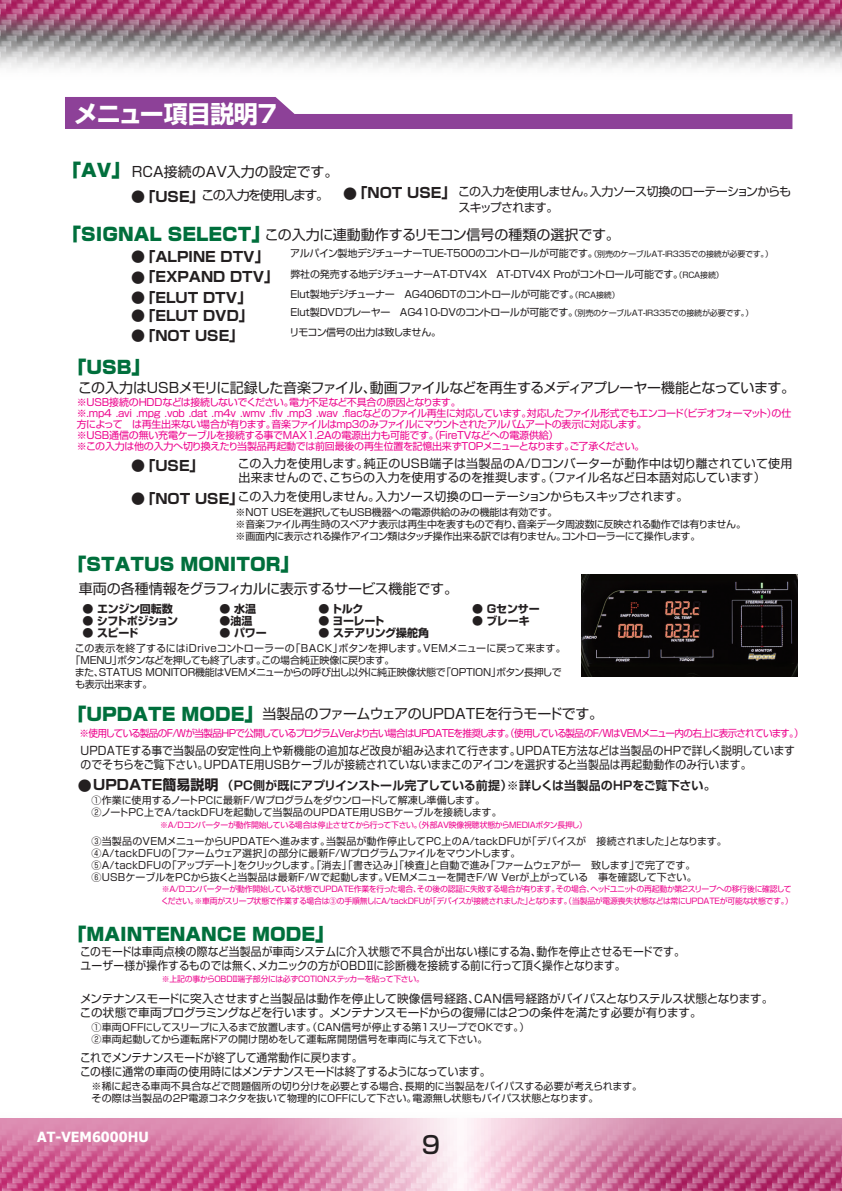
<style>
.page{position:relative;width:842px;height:1191px;background:#fff}
.page>*{position:absolute;margin:0;border:0;box-sizing:border-box;transform-origin:0 0}
.t1{font:700 24px "Shin Go Pro";letter-spacing:-.02em;color:#fff}
.t2{font:500 24px "Shin Go Pro";color:#231f20}
.t3{font:900 18px "Shin Go Pro";color:#006f3c}
.t4{font:14px "Shin Go Pro";letter-spacing:-.025em;color:#231f20}
.t5{font:700 14px/20.8px "Shin Go Pro";color:#231f20}
.t6{font:14px "Shin Go Pro";letter-spacing:-.005em;color:#231f20}
.t7{font:14px "Shin Go Pro";color:#231f20}
.t8{font:700 14px "Tahoma";color:#fff}
.t9{font:13px "Shin Go Pro";letter-spacing:-.11em;color:#231f20}
.t10{font:12px/14px "Shin Go Pro";letter-spacing:.005em;color:#231f20}
.t11{font:700 12px "Shin Go Pro De";color:#231f20}
.t12{font:12px "Shin Go Pro";letter-spacing:-.015em;color:#231f20}
.t13{font:12px/16px "Shin Go Pro";letter-spacing:-.055em;color:#231f20}
.t14{font:11.6px/14px "Shin Go Pro";letter-spacing:-.005em;color:#231f20;scale:.93 1}
.t15{font:11.6px/14px "Shin Go Pro";letter-spacing:-.005em;color:#231f20}
.t16{font:700 11px "Shin Go Pro";letter-spacing:-.02em;color:#231f20}
.t17{font:700 11px "Shin Go Pro";letter-spacing:-.045em;color:#231f20}
.t18{font:10px/12px "Shin Go Pro";letter-spacing:-.02em;color:#231f20}
.t19{font:10px/11px "Shin Go Pro";letter-spacing:-.03em;color:#ed028c}
.t20{font:10px/12px "Shin Go Pro";letter-spacing:-.04em;color:#231f20}
.t21{font:10px "Shin Go Pro";letter-spacing:-.055em;color:#ed028c;scale:.96 1}
.t22{font:10px/12px "Shin Go Pro";color:#231f20}
.t23{font:10px "Shin Go Pro";letter-spacing:.01em;color:#231f20}
.t24{font:10px "Shin Go Pro";letter-spacing:-.06em;color:#231f20}
.t25{font:10px "Shin Go Pro";letter-spacing:-.05em;color:#231f20}
.t26{font:8px/12px "Shin Go Pro";letter-spacing:-.03em;color:#ed028c}
.s1{font-weight:700;font-size:14px}
.s2{font-size:8px}
.s3{font-weight:900;font-size:18px;color:#006f3c}
.s4{font-family:"Shin Go Pro";font-size:14px}
</style>
<div class="page">
<img style="left:0;top:57px;width:842px;height:11px">
<svg style="left:0;top:0;width:842px;height:57px;background:#a7778e"></svg>
<svg style="left:0;top:1118px;width:842px;height:73px;background:#d887ac"></svg>
<svg style="left:65px;top:97px;width:727px;height:32px"></svg>
<img style="left:582px;top:574px;width:216px;height:102px">
<h1 class="t1" style="left:74px;top:95px;width:205px">メニュー項目説明7</h1>
<h2 class="t3" style="left:63px;top:156px;width:68px">「AV」</h2>
<h3 class="t9" style="left:131px;top:184px;width:228px"><span class="s1">●「USE」</span>この入力を使用します。 <span class="s1">●</span></h3>
<p class="t13" style="left:458px;top:182px;width:334px">この入力を使用しません。入力ソース切換のローテーションからもスキップされます。</p>
<h3 class="t7" style="left:132px;top:160px;width:208px">RCA接続のAV入力の設定です。</h3>
<h3 class="t5" style="left:353px;top:181px;width:103px">「NOT USE」</h3>
<h2 class="t3" style="left:63px;top:220px;width:208px">「SIGNAL SELECT」</h2>
<h3 class="t5" style="left:131px;top:245px;width:15px">● ●</h3>
<h3 class="t5" style="left:141px;top:245px;width:129px">「ALPINE DTV」</h3>
<h3 class="t6" style="left:265px;top:223px;width:357px">この入力に連動動作するリモコン信号の種類の選択です。</h3>
<p class="t18" style="left:141px;top:242px;width:633px;line-height:20.4px;text-indent:149px">アルパイン製地デジチューナーTUE-T500のコントロールが可能です。<span class="s2">（別売のケーブルAT-IR335での接続が必要です。）</span><span class="s1">「EXPAND DTV」</span> 弊社の発売する地デジチューナーAT-DTV4X　AT-DTV4X Proがコントロール可能です。<span class="s2">（RCA接続）</span></p>
<h3 class="t5" style="left:131px;top:287px;width:15px;line-height:18.2px">● ●</h3>
<h3 class="t5" style="left:141px;top:286px;width:111px">「ELUT DTV」</h3>
<p class="t18" style="left:290px;top:287px;width:331px">Elut製地デジチューナー　AG406DTのコントロールが可能です。<span class="s2">（RCA接続）</span></p>
<h3 class="t5" style="left:141px;top:304px;width:113px">「ELUT DVD」</h3>
<p class="t18" style="left:290px;top:305px;width:464px">Elut製DVDプレーヤー　AG410-DVのコントロールが可能です。<span class="s2">（別売のケーブルAT-IR335での接続が必要です。）</span></p>
<h3 class="t5" style="left:131px;top:324px;width:114px">●「NOT USE」</h3>
<p class="t25" style="left:290px;top:324px;width:153px">リモコン信号の出力は致しません。</p>
<h2 class="t3" style="left:69px;top:353px;width:82px">「USB」</h2>
<h3 class="t4" style="left:78px;top:376px;width:719px">この入力はUSBメモリに記録した音楽ファイル、動画ファイルなどを再生するメディアプレーヤー機能となっています。</h3>
<p class="t19" style="left:77px;top:395px;width:716px">※USB接続のHDDなどは接続しないでください。電力不足など不具合の原因となります。<br>※.mp4 .avi .mpg .vob .dat .m4v .wmv .flv .mp3 .wav .flacなどのファイル再生に対応しています。対応したファイル形式でもエンコード（ビデオフォーマット）の仕方によって　は再生出来ない場合が有ります。音楽ファイルはmp3のみファイルにマウントされたアルバムアートの表示に対応します。<br>※USB通信の無い充電ケーブルを接続する事でMAX1.2Aの電源出力も可能です。（FireTVなどへの電源供給）<br>※この入力は他の入力へ切り換えたり当製品再起動では前回最後の再生位置を記憶出来ずTOPメニューとなります。ご了承ください。</p>
<p class="t10" style="left:238px;top:455px;width:556px">この入力を使用します。純正のUSB端子は当製品のA/Dコンバーターが動作中は切り離されていて使用出来ませんので、こちらの入力を使用するのを推奨します。（ファイル名など日本語対応しています）</p>
<h3 class="t5" style="left:141px;top:453px;width:64px">「USE」</h3>
<p class="t12" style="left:141px;top:486px;width:548px"><span class="s1">「NOT USE」</span>この入力を使用しません。入力ソース切換のローテーションからもスキップされます。</p>
<h3 class="t5" style="left:131px;top:453px;width:15px">●</h3>
<h3 class="t5" style="left:131px;top:487px;width:15px">●</h3>
<p class="t20" style="left:236px;top:504px;width:512px">※NOT USEを選択してもUSB機器への電源供給のみの機能は有効です。<br>※音楽ファイル再生時のスペアナ表示は再生中を表すもので有り、音楽データ周波数に反映される動作では有りません。※画面内に表示される操作アイコン類はタッチ操作出来る訳では有りません。コントローラーにて操作します。</p>
<h2 class="t3" style="left:69px;top:550px;width:231px">「STATUS MONITOR」</h2>
<h3 class="t4" style="left:79px;top:577px;width:381px">車両の各種情報をグラフィカルに表示するサービス機能です。</h3>
<p class="t16" style="left:82px;top:600px;width:92px">● エンジン回転数</p>
<p class="t17" style="left:82px;top:612px;width:97px">● シフトポジション</p>
<p class="t16" style="left:82px;top:624px;width:57px">● スピード</p>
<p class="t16" style="left:219px;top:600px;width:38px">● 水温</p>
<p class="t16" style="left:219px;top:612px;width:34px">●油温</p>
<p class="t16" style="left:219px;top:624px;width:49px">● パワー</p>
<p class="t16" style="left:318px;top:600px;width:47px">● トルク</p>
<p class="t16" style="left:318px;top:612px;width:67px">● ヨーレート</p>
<p class="t16" style="left:318px;top:624px;width:112px">● ステアリング操舵角</p>
<p class="t16" style="left:472px;top:600px;width:69px">● Gセンサー</p>
<p class="t16" style="left:472px;top:612px;width:59px">● ブレーキ</p>
<p class="t23" style="left:75px;top:640px;width:492px">この表示を終了するにはiDriveコントローラーの「BACK」ボタンを押します。VEMメニューに戻って来ます。</p>
<p class="t24" style="left:71px;top:652px;width:325px">「MENU」ボタンなどを押しても終了します。この場合純正映像に戻ります。</p>
<p class="t18" style="left:75px;top:665px;width:488px">また、STATUS MONITOR機能はVEMメニューからの呼び出し以外に純正映像状態で「OPTION」ボタン長押しで</p>
<p class="t18" style="left:75px;top:677px;width:79px">も表示出来ます。</p>
<h3 class="t4" style="left:69px;top:702px;width:536px"><span class="s3">「UPDATE MODE」</span>当製品のファームウェアのUPDATEを行うモードです。</h3>
<p class="t21" style="left:79px;top:724px;width:756px">※使用している製品のF/Wが当製品HPで公開しているプログラムVerより古い場合はUPDATEを推奨します。（使用している製品のF/WはVEMメニュー内の右上に表示されています。）</p>
<p class="t14" style="left:81px;top:742px;width:770px">UPDATEする事で当製品の安定性向上や新機能の追加など改良が組み込まれて行きます。UPDATE方法などは当製品のHPで詳しく説明していますのでそちらをご覧下さい。UPDATE用USBケーブルが接続されていないままこのアイコンを選択すると当製品は再起動動作のみ行います。</p>
<p class="t11" style="left:78px;top:775px;width:639px"><span class="s4">●UPDATE簡易説明</span>（PC側が既にアプリインストール完了している前提）※詳しくは当製品のHPをご覧下さい。</p>
<p class="t18" style="left:92px;top:792px;width:412px">①作業に使用するノートPCに最新F/Wプログラムをダウンロードして解凍し準備します。<br>②ノートPC上でA/tackDFUを起動して当製品のUPDATE用USBケーブルを接続します。</p>
<p class="t18" style="left:92px;top:833px;width:637px">③当製品のVEMメニューからUPDATEへ進みます。当製品が動作停止してPC上のA/tackDFUが「デバイスが　接続されました」となります。④A/tackDFUの「ファームウェア選択」の部分に最新F/Wプログラムファイルをマウントします。<br>⑤A/tackDFUの「アップデート」をクリックします。「消去」「書き込み」「検査」と自動で進み「ファームウェアが一　致します」で完了です。⑥USBケーブルをPCから抜くと当製品は最新F/Wで起動します。VEMメニューを開きF/W Verが上がっている　事を確認して下さい。</p>
<p class="t26" style="left:160px;top:818px;width:428px">※A/Dコンバーターが動作開始している場合は停止させてから行って下さい。（外部AV映像視聴状態からMEDIAボタン長押し）</p>
<p class="t26" style="left:161px;top:882px;width:633px">※A/Dコンバーターが動作開始している状態でUPDATE作業を行った場合、その後の認証に失敗する場合が有ります。その場合、ヘッドユニットの再起動か第2スリープへの移行後に確認してください。※車両がスリープ状態で作業する場合は③の手順無しにA/tackDFUが「デバイスが接続されました」となります。（当製品が電源喪失状態などは常にUPDATEが可能な状態です。）</p>
<h2 class="t3" style="left:69px;top:920px;width:266px">「MAINTENANCE MODE」</h2>
<p class="t14" style="left:80px;top:943px;width:652px">このモードは車両点検の際など当製品が車両システムに介入状態で不具合が出ない様にする為、動作を停止させるモードです。ユーザー様が操作するものでは無く、メカニックの方がOBDⅡに診断機を接続する前に行って頂く操作となります。</p>
<p class="t15" style="left:80px;top:990px;width:695px">メンテナンスモードに突入させますと当製品は動作を停止して映像信号経路、CAN信号経路がバイパスとなりステルス状態となります。この状態で車両プログラミングなどを行います。メンテナンスモードからの復帰には2つの条件を満たす必要が有ります。</p>
<p class="t14" style="left:80px;top:1049px;width:443px">これでメンテナンスモードが終了して通常動作に戻ります。<br>この様に通常の車両の使用時にはメンテナンスモードは終了するようになっています。</p>
<p class="t26" style="left:162px;top:972px;width:264px">※上記の事からOBDⅡ端子部分には必ずCOTIONステッカーを貼って下さい。</p>
<p class="t22" style="left:92px;top:1020px;width:439px">①車両OFFにしてスリープに入るまで放置します。（CAN信号が停止する第1スリープでOKです。）<br>②車両起動してから運転席ドアの開け閉めをして運転席開閉信号を車両に与えて下さい。</p>
<p class="t18" style="left:92px;top:1078px;width:552px">※稀に起きる車両不具合などで問題個所の切り分けを必要とする場合、長期的に当製品をバイパスする必要が考えられます。その際は当製品の2P電源コネクタを抜いて物理的にOFFにして下さい。電源無し状態もバイパス状態となります。</p>
<h3 class="t8" style="left:37px;top:1127px;width:113px">AT-VEM6000HU</h3>
<h1 class="t2" style="left:422px;top:1125px;width:20px">9</h1>
</div>
